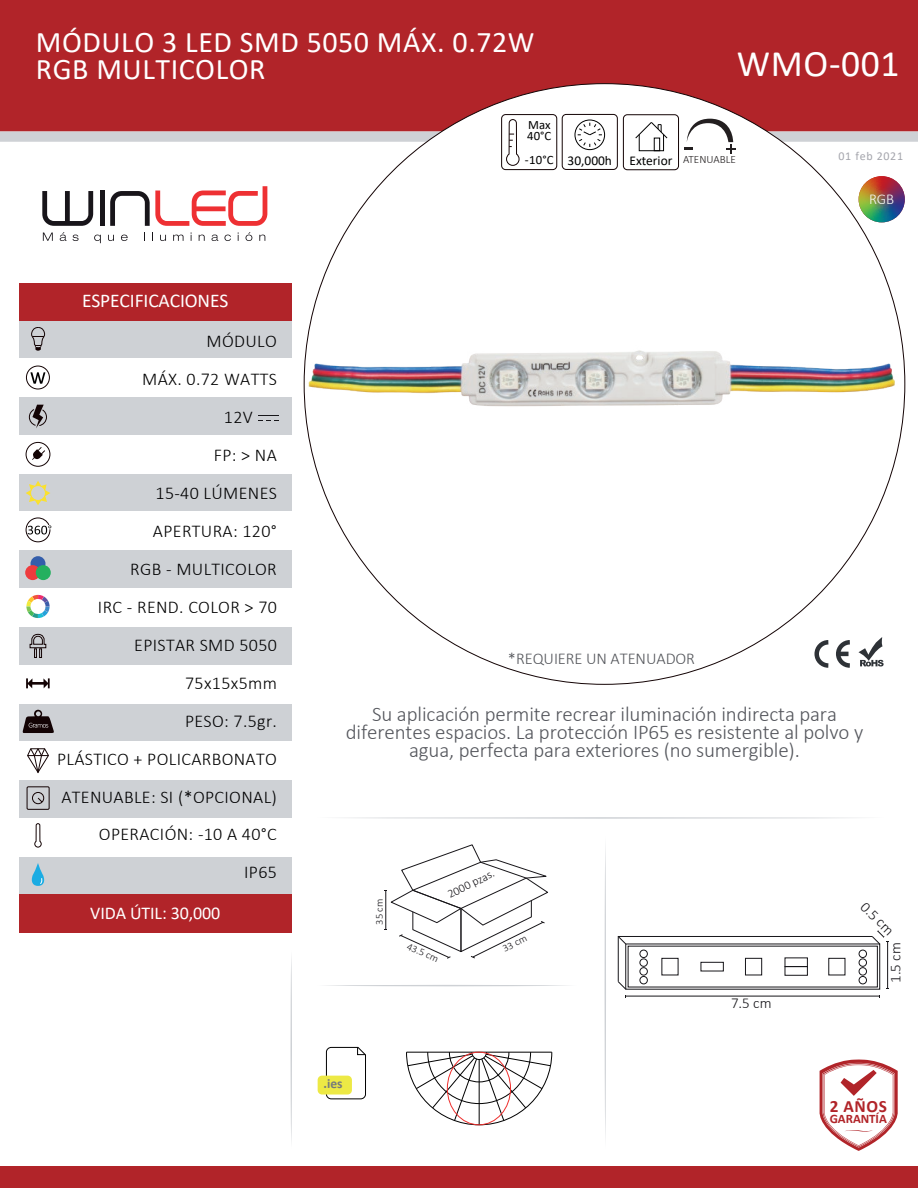
<style>
.page{position:relative;width:918px;height:1188px;background:#fff}
.page>*{position:absolute;margin:0;border:0;box-sizing:border-box;transform-origin:0 0}
.t1{font:37.5px "Calibri";letter-spacing:.02em;color:#fff}
.t2{font:30px/27px "Calibri";letter-spacing:.02em;color:#fff}
.t3{font:300 21px/18px "Calibri";letter-spacing:-.005em;color:#54565c;text-align:center}
.t4{font:19.5px "Calibri";letter-spacing:-.005em;color:#fff}
.t5{font:300 18px "Calibri";letter-spacing:.02em;color:#000001}
.t6{font:18px "Calibri";letter-spacing:-.005em;color:#fff}
.t7{font:700 17.25px "Calibri";color:#b12429}
.t8{font:300 16.5px "Calibri";letter-spacing:-.005em;color:#54565b}
.t9{font:300 15px "Calibri";color:#17161a}
.t10{font:300 15px "Calibri";color:#f7f8f8}
.t11{font:13.5px "Calibri";color:#000001}
.t12{font:700 13.5px "Calibri";color:#767a7c}
.t13{font:700 12.9px "Calibri";letter-spacing:-.005em;color:#b12429}
.t14{font:12.75px/11.2px "Calibri";color:#000001}
.t15{font:12px "Calibri";letter-spacing:.055em;color:#a5a6ad}
.t16{font:300 12px "Calibri";color:#171519}
.t17{font:300 11.25px "Calibri";color:#231f20}
.t18{font:300 10.5px "Calibri";color:#171519}
.s1{font-size:12.75px}
.s2{font-weight:400;font-size:13.5px;color:#000001}
</style>
<div class="page">
<div style="left:0;top:1167px;width:918px;height:21px;background:#b12429"></div>
<svg style="left:326px;top:1046px;width:40px;height:54px"></svg>
<div style="left:318px;top:1076px;width:34px;height:19px;background:#ede945;border-radius:4px"></div>
<div style="left:19px;top:320px;width:272px;height:574px;background:#ced1d5"></div>
<div style="left:19px;top:359px;width:272px;height:38px;background:#fff"></div>
<div style="left:19px;top:435px;width:272px;height:39px;background:#fff"></div>
<div style="left:19px;top:512px;width:272px;height:38px;background:#fff"></div>
<div style="left:19px;top:588px;width:272px;height:39px;background:#fff"></div>
<div style="left:19px;top:665px;width:272px;height:38px;background:#fff"></div>
<div style="left:19px;top:741px;width:272px;height:39px;background:#fff"></div>
<div style="left:19px;top:818px;width:272px;height:38px;background:#fff"></div>
<div style="left:19px;top:894px;width:272px;height:39px;background:#b12429"></div>
<svg style="left:347px;top:817px;width:507px;height:2px"></svg>
<svg style="left:327px;top:985px;width:240px;height:1px"></svg>
<svg style="left:605px;top:848px;width:1px;height:289px"></svg>
<svg style="left:290px;top:958px;width:2px;height:183px"></svg>
<svg style="left:819px;top:1059px;width:79px;height:92px"></svg>
<div style="left:19px;top:283px;width:272px;height:37px;background:#b12429"></div>
<svg style="left:31px;top:327px;width:14px;height:24px"></svg>
<div style="left:26px;top:366px;width:24px;height:23px;border:1px solid #130304;border-radius:50%"></div>
<svg style="left:31px;top:372px;width:14px;height:12px"></svg>
<svg style="left:29px;top:405px;width:18px;height:23px"></svg>
<div style="left:26px;top:442px;width:24px;height:24px;border:1px solid #130304;border-radius:50%"></div>
<svg style="left:32px;top:447px;width:13px;height:13px"></svg>
<svg style="left:26px;top:481px;width:24px;height:24px"></svg>
<svg style="left:26px;top:518px;width:25px;height:24px"></svg>
<div style="left:31px;top:556px;width:15px;height:15px;background:#345eab;border-radius:50%"></div>
<div style="left:25px;top:565px;width:15px;height:15px;background:#ee3b3d;border-radius:50%"></div>
<div style="left:36px;top:565px;width:15px;height:15px;background:#24b05f;border-radius:50%"></div>
<svg style="left:26px;top:594px;width:24px;height:24px"></svg>
<svg style="left:30px;top:634px;width:16px;height:24px"></svg>
<svg style="left:26px;top:678px;width:24px;height:10px"></svg>
<svg style="left:22px;top:710px;width:32px;height:23px"></svg>
<svg style="left:27px;top:748px;width:22px;height:25px"></svg>
<div style="left:27px;top:787px;width:22px;height:23px;border:1px solid #130304"></div>
<div style="left:32px;top:792px;width:12px;height:12px;border:1px solid #130304;border-radius:50%"></div>
<svg style="left:38px;top:798px;width:5px;height:5px"></svg>
<svg style="left:34px;top:823px;width:8px;height:24px"></svg>
<svg style="left:31px;top:863px;width:14px;height:23px"></svg>
<svg style="left:0;top:0;width:918px;height:132px;fill:#b12429"></svg>
<svg style="left:0;top:132px;width:442px;height:10px"></svg>
<svg style="left:767px;top:132px;width:151px;height:10px"></svg>
<svg style="left:42px;top:191px;width:51px;height:35px"></svg>
<div style="left:100px;top:190px;width:5px;height:36px;background:#18151a"></div>
<svg style="left:110px;top:186px;width:157px;height:40px"></svg>
<svg style="left:43px;top:233px;width:10px;height:8px"></svg>
<svg style="left:60px;top:232px;width:7px;height:9px"></svg>
<svg style="left:73px;top:235px;width:6px;height:6px"></svg>
<svg style="left:94px;top:235px;width:7px;height:8px"></svg>
<svg style="left:108px;top:235px;width:6px;height:6px"></svg>
<svg style="left:121px;top:235px;width:7px;height:6px"></svg>
<svg style="left:160px;top:235px;width:6px;height:6px"></svg>
<svg style="left:173px;top:235px;width:11px;height:6px"></svg>
<svg style="left:199px;top:235px;width:6px;height:6px"></svg>
<svg style="left:212px;top:235px;width:6px;height:6px"></svg>
<svg style="left:224px;top:235px;width:7px;height:6px"></svg>
<svg style="left:246px;top:232px;width:6px;height:9px"></svg>
<svg style="left:259px;top:235px;width:6px;height:6px"></svg>
<svg style="left:814px;top:637px;width:70px;height:31px"></svg>
<svg style="left:258px;top:415px;width:21px;height:6px"></svg>
<img style="left:859px;top:176px;width:46px;height:46px;border-radius:23px">
<svg style="left:618px;top:930px;width:271px;height:67px"></svg>
<svg style="left:385px;top:844px;width:163px;height:115px"></svg>
<svg style="left:406px;top:1052px;width:146px;height:73px"></svg>
<div style="left:447px;top:1052px;width:64px;height:73px;border:1px solid #ee2f2d;border-radius:50%"></div>
<img style="left:303px;top:316px;width:602px;height:133px">
<div style="left:501px;top:114px;width:56px;height:56px;border:1px solid #130304;border-radius:4px"></div>
<svg style="left:506px;top:119px;width:13px;height:47px"></svg>
<div style="left:562px;top:114px;width:56px;height:56px;border:1px solid #130304;border-radius:4px"></div>
<div style="left:575px;top:120px;width:30px;height:30px;border:1px solid #000001;border-radius:50%"></div>
<svg style="left:578px;top:123px;width:24px;height:24px"></svg>
<div style="left:623px;top:114px;width:56px;height:56px;border:1px solid #130304;border-radius:4px"></div>
<div style="left:639px;top:134px;width:25px;height:17px;border:1px solid #000001"></div>
<div style="left:654px;top:138px;width:6px;height:13px;border:1px solid #000001"></div>
<svg style="left:635px;top:122px;width:33px;height:17px"></svg>
<svg style="left:684px;top:119px;width:52px;height:35px"></svg>
<h2 class="t2" style="left:36px;top:28px;width:500px">MÓDULO 3 LED SMD 5050 MÁX. 0.72W<br>RGB MULTICOLOR</h2>
<h1 class="t1" style="left:737px;top:38px;width:164px">WMO-001</h1>
<p class="t4" style="left:82px;top:287px;width:148px">ESPECIFICACIONES</p>
<p class="t5" style="left:207px;top:330px;width:72px">MÓDULO</p>
<p class="t5" style="left:142px;top:368px;width:136px">MÁX. 0.72 WATTS</p>
<p class="t5" style="left:224px;top:406px;width:30px">12V</p>
<p class="t5" style="left:214px;top:444px;width:65px">FP: &gt; NA</p>
<p class="t5" style="left:156px;top:482px;width:123px">15-40 LÚMENES</p>
<p class="t5" style="left:153px;top:520px;width:125px">APERTURA: 120°</p>
<p class="t5" style="left:130px;top:558px;width:148px">RGB - MULTICOLOR</p>
<p class="t5" style="left:98px;top:596px;width:180px">IRC - REND. COLOR &gt; 70</p>
<p class="t5" style="left:134px;top:634px;width:144px">EPISTAR SMD 5050</p>
<p class="t5" style="left:185px;top:672px;width:93px">75x15x5mm</p>
<p class="t5" style="left:185px;top:710px;width:93px">PESO: 7.5gr.</p>
<p class="t5" style="left:57px;top:747px;width:221px">PLÁSTICO + POLICARBONATO</p>
<p class="t5" style="left:61px;top:785px;width:217px">ATENUABLE: SI (*OPCIONAL)</p>
<p class="t5" style="left:99px;top:823px;width:179px">OPERACIÓN: -10 A 40°C</p>
<p class="t5" style="left:244px;top:861px;width:34px">IP65</p>
<p class="t6" style="left:90px;top:901px;width:132px">VIDA ÚTIL: 30,000</p>
<p class="t14" style="left:527px;top:119px;width:26px">Max<br>40°C</p>
<p class="t11" style="left:525px;top:151px;width:89px"><span class="s1">-10°C</span> 30,000h</p>
<p class="t17" style="left:629px;top:152px;width:108px"><span class="s2">Exterior</span> ATENUABLE</p>
<p class="t15" style="left:838px;top:148px;width:66px">01 feb 2021</p>
<p class="t10" style="left:869px;top:190px;width:27px">RGB</p>
<p class="t8" style="left:508px;top:648px;width:189px">*REQUIERE UN ATENUADOR</p>
<p class="t3" style="left:346px;top:705px;width:519px">Su aplicación permite recrear iluminación indirecta para diferentes espacios. La protección IP65 es resistente al polvo y agua, perfecta para exteriores (no sumergible).</p>
<p class="t18" style="left:373px;top:925px;width:27px;rotate:-90deg">35 cm</p>
<p class="t16" style="left:445px;top:888px;width:52px;rotate:-26deg">2000 pzas.</p>
<p class="t18" style="left:410px;top:939px;width:35px;rotate:25deg">43.5 cm</p>
<p class="t18" style="left:500px;top:943px;width:27px;rotate:-26deg">33 cm</p>
<p class="t12" style="left:324px;top:1074px;width:20px">.ies</p>
<p class="t9" style="left:731px;top:994px;width:42px">7.5 cm</p>
<p class="t9" style="left:870px;top:898px;width:42px;rotate:45deg">0.5 cm</p>
<p class="t9" style="left:886px;top:983px;width:42px;rotate:-90deg">1.5 cm</p>
<p class="t7" style="left:830px;top:1094px;width:59px">2 AÑOS</p>
<p class="t13" style="left:830px;top:1109px;width:59px">GARANTÍA</p>
</div>
